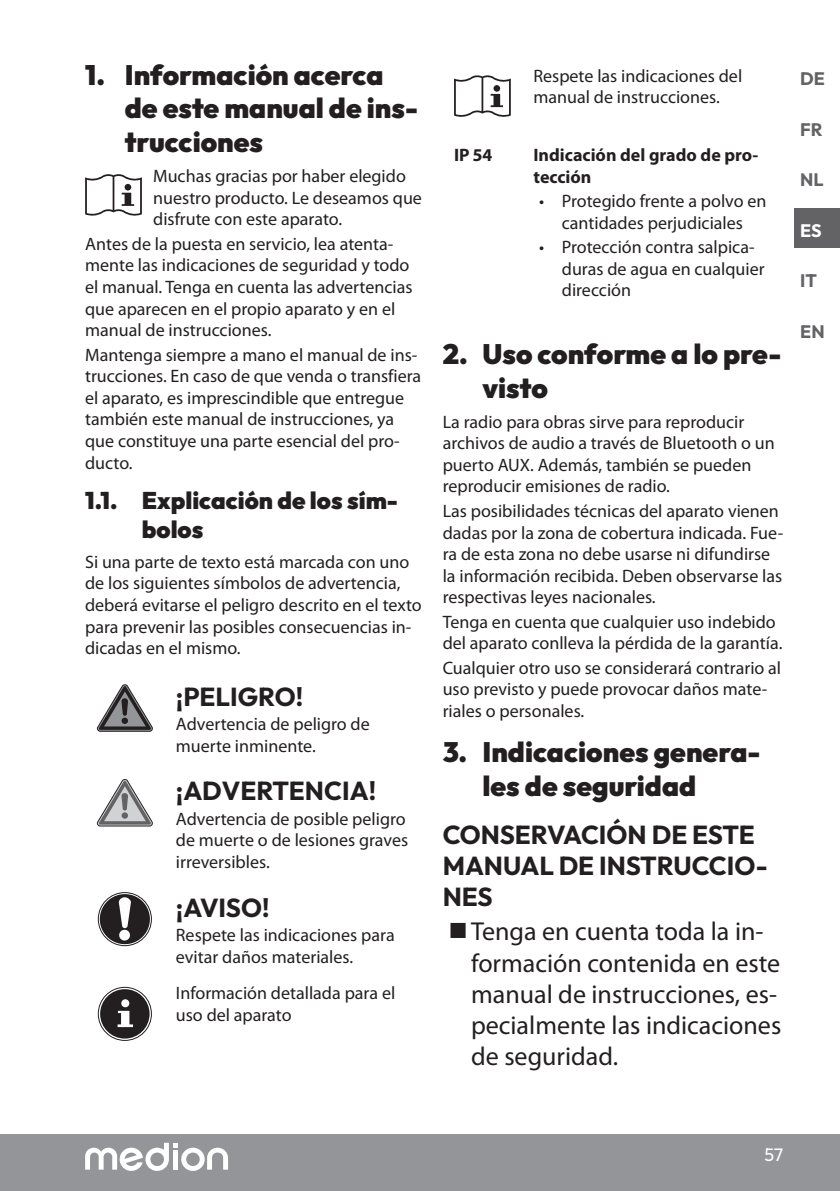
<style>
.page{position:relative;width:840px;height:1191px;background:#fff}
.page>*{position:absolute;margin:0;border:0;box-sizing:border-box;transform-origin:0 0}
.t1{font:900 28px/33.6px "Outfit";color:#231f20}
.t2{font:26px/31.2px "Myriad Pro";color:#231f20}
.t3{font:700 26px/31.2px "Outfit";color:#231f20}
.t4{font:900 24px/28.8px "Outfit";color:#231f20}
.t5{font:18px/21.6px "Myriad Pro";color:#231f20}
.t6{font:700 18px/21.6px "Myriad Pro";color:#231f20}
.t7{font:700 18px "Outfit";color:#636366}
.t8{font:18px "Outfit";color:#fff}
.t9{font:700 18px "Outfit";color:#fff}
</style>
<div class="page">
<div style="left:0;top:1134px;width:839px;height:57px;background:#939598"></div>
<svg style="left:85px;top:1142px;width:143px;height:29px"></svg>
<div style="left:794px;top:208px;width:45px;height:39px;background:#636366"></div>
<svg style="left:85px;top:174px;width:57px;height:42px"></svg>
<svg style="left:97px;top:684px;width:55px;height:47px"></svg>
<svg style="left:97px;top:779px;width:55px;height:47px"></svg>
<div style="left:98px;top:892px;width:54px;height:54px;border:1px solid #231f20;border-radius:50%"></div>
<svg style="left:100px;top:894px;width:50px;height:50px"></svg>
<svg style="left:98px;top:987px;width:53px;height:53px"></svg>
<div style="left:98px;top:987px;width:54px;height:53px;border:1px solid #231f20;border-radius:50%"></div>
<div style="left:100px;top:989px;width:49px;height:49px;background:#231f20;border-radius:50%"></div>
<div style="left:121px;top:999px;width:8px;height:8px;background:#fff;border-radius:50%"></div>
<svg style="left:117px;top:1010px;width:16px;height:17px"></svg>
<svg style="left:454px;top:75px;width:56px;height:42px"></svg>
<h1 class="t1" style="left:125px;top:58px;width:294px;text-indent:-40px">1. Información acerca de este manual de ins&shy;trucciones</h1>
<p class="t5" style="left:153px;top:167px;width:270px">Muchas gracias por haber elegido nuestro producto. Le deseamos que disfrute con este aparato.</p>
<p class="t5" style="left:85px;top:234px;width:329px">Antes de la puesta en servicio, lea atenta&shy;mente las indicaciones de seguridad y todo el manual. Tenga en cuenta las advertencias que aparecen en el propio aparato y en el manual de instrucciones.</p>
<p class="t5" style="left:85px;top:345px;width:337px">Mantenga siempre a mano el manual de ins&shy;trucciones. En caso de que venda o transfiera el aparato, es imprescindible que entregue también este manual de instrucciones, ya que constituye una parte esencial del pro&shy;ducto.</p>
<h3 class="t4" style="left:142px;top:485px;width:257px;text-indent:-57px">1.1. Explicación de los sím&shy;bolos</h3>
<p class="t5" style="left:85px;top:552px;width:338px">Si una parte de texto está marcada con uno de los siguientes símbolos de advertencia, deberá evitarse el peligro descrito en el texto para prevenir las posibles consecuencias in&shy;dicadas en el mismo.</p>
<h2 class="t3" style="left:176px;top:680px;width:129px">¡PELIGRO!</h2>
<p class="t5" style="left:176px;top:714px;width:195px">Advertencia de peligro de muerte inminente.</p>
<h2 class="t3" style="left:176px;top:775px;width:202px">¡ADVERTENCIA!</h2>
<p class="t5" style="left:176px;top:809px;width:233px">Advertencia de posible peligro de muerte o de lesiones graves irreversibles.</p>
<h2 class="t3" style="left:176px;top:891px;width:95px">¡AVISO!</h2>
<p class="t5" style="left:176px;top:925px;width:220px">Respete las indicaciones para evitar daños materiales.</p>
<p class="t5" style="left:176px;top:983px;width:221px">Información detallada para el uso del aparato</p>
<p class="t5" style="left:533px;top:66px;width:210px">Respete las indicaciones del manual de instrucciones.</p>
<p class="t6" style="left:454px;top:146px;width:40px">IP 54</p>
<p class="t6" style="left:533px;top:146px;width:226px">Indicación del grado de pro&shy;tección</p>
<p class="t5" style="left:539px;top:192px;width:229px;text-align:center">• Protegido frente a polvo en cantidades perjudiciales</p>
<p class="t5" style="left:561px;top:238px;width:204px;text-indent:-23px">• Protección contra salpica&shy;duras de agua en cualquier dirección</p>
<h1 class="t1" style="left:482px;top:337px;width:300px;text-indent:-40px">2. Uso conforme a lo pre&shy;visto</h1>
<p class="t5" style="left:442px;top:412px;width:333px">La radio para obras sirve para reproducir archivos de audio a través de Bluetooth o un puerto AUX. Además, también se pueden reproducir emisiones de radio.</p>
<p class="t5" style="left:442px;top:501px;width:342px">Las posibilidades técnicas del aparato vienen dadas por la zona de cobertura indicada. Fue&shy;ra de esta zona no debe usarse ni difundirse la información recibida. Deben observarse las respectivas leyes nacionales.</p>
<p class="t5" style="left:442px;top:612px;width:341px">Tenga en cuenta que cualquier uso indebido del aparato conlleva la pérdida de la garantía.</p>
<p class="t5" style="left:442px;top:658px;width:340px">Cualquier otro uso se considerará contrario al uso previsto y puede provocar daños mate&shy;riales o personales.</p>
<h1 class="t1" style="left:482px;top:735px;width:279px;text-indent:-40px">3. Indicaciones genera&shy;les de seguridad</h1>
<h2 class="t3" style="left:442px;top:818px;width:326px">CONSERVACIÓN DE ESTE<br>MANUAL DE INSTRUCCIO-<br>NES</h2>
<h2 class="t2" style="left:471px;top:918px;width:311px;text-indent:-23px">■Tenga en cuenta toda la in&shy;formación contenida en este manual de instrucciones, es&shy;pecialmente las indicaciones de seguridad.</h2>
<p class="t7" style="left:799px;top:67px;width:26px">DE</p>
<p class="t7" style="left:799px;top:118px;width:24px">FR</p>
<p class="t7" style="left:799px;top:168px;width:25px">NL</p>
<p class="t9" style="left:799px;top:219px;width:23px">ES</p>
<p class="t7" style="left:799px;top:269px;width:18px">IT</p>
<p class="t7" style="left:799px;top:320px;width:26px">EN</p>
<p class="t8" style="left:764px;top:1143px;width:20px">57</p>
</div>
